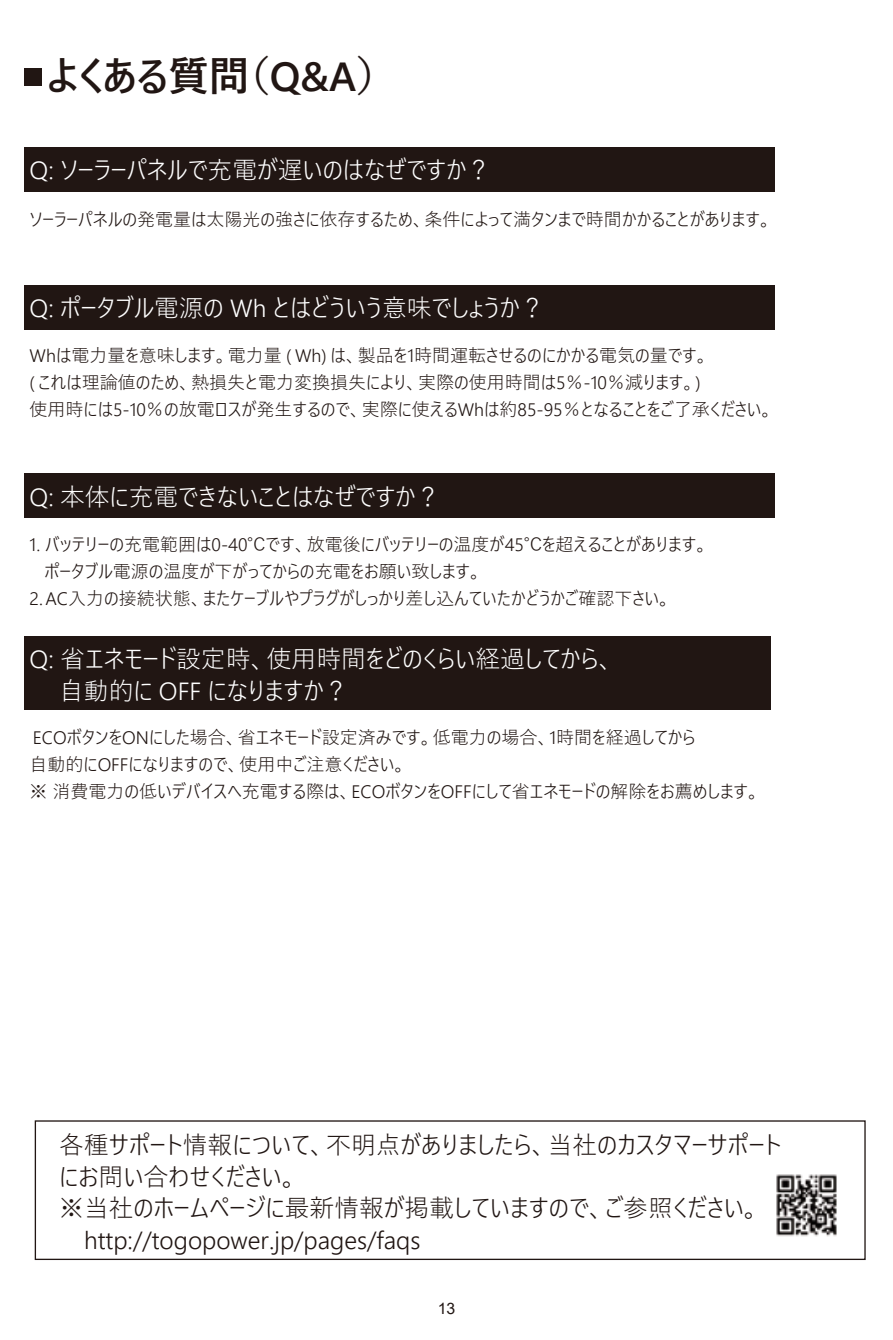
<style>
.page{position:relative;width:893px;height:1340px;background:#fff}
.page>*{position:absolute;margin:0;border:0;box-sizing:border-box;transform-origin:0 0}
.t1{font:600 40.5px "Yu Gothic UI";color:#211613}
.t2{font:300 24.75px/31.5px "Yu Gothic UI";color:#211613}
.t3{font:300 24.75px/31.5px "Yu Gothic UI";color:#fff}
.t4{font:300 18px/27.4px "Yu Gothic UI";color:#211613}
.t5{font:15.75px "Arial";color:#211613}
</style>
<div class="page">
<div style="left:24px;top:69px;width:17px;height:17px;background:#211613"></div>
<div style="left:24px;top:636px;width:747px;height:73px;background:#211613"></div>
<div style="left:24px;top:285px;width:751px;height:44px;background:#211613"></div>
<div style="left:24px;top:473px;width:751px;height:45px;background:#211613"></div>
<div style="left:24px;top:147px;width:751px;height:44px;background:#211613"></div>
<img style="left:776px;top:1174px;width:61px;height:63px">
<h1 class="t1" style="left:47px;top:53px;width:352px">よくある質問（Q&amp;A）</h1>
<h2 class="t3" style="left:30px;top:151px;width:463px">Q: ソーラーパネルで充電が遅いのはなぜですか？</h2>
<p class="t4" style="left:30px;top:204px;width:744px">ソーラーパネルの発電量は太陽光の強さに依存するため、条件によって満タンまで時間かかることがあります。</p>
<h2 class="t3" style="left:30px;top:289px;width:517px">Q: ポータブル電源の Wh とはどういう意味でしょうか？</h2>
<p class="t4" style="left:30px;top:340px;width:745px">Whは電力量を意味します。電力量 ( Wh) は、製品を1時間運転させるのにかかる電気の量です。<br>( これは理論値のため、熱損失と電力変換損失により、実際の使用時間は5％-10％減ります。)<br>使用時には5-10％の放電ロスが発生するので、実際に使えるWhは約85-95％となることをご了承ください。</p>
<h2 class="t3" style="left:30px;top:478px;width:412px">Q: 本体に充電できないことはなぜですか？</h2>
<p class="t4" style="left:30px;top:528px;width:680px">1. バッテリーの充電範囲は0-40℃です、放電後にバッテリーの温度が45℃を超えることがあります。</p>
<p class="t4" style="left:44px;top:555px;width:439px">ポータブル電源の温度が下がってからの充電をお願い致します。</p>
<p class="t4" style="left:30px;top:582px;width:643px">2.AC入力の接続状態、またケーブルやプラグがしっかり差し込んていたかどうかご確認下さい。</p>
<h2 class="t3" style="left:59px;top:640px;width:557px;text-indent:-30px">Q: 省エネモード設定時、使用時間をどのくらい経過してから、自動的に OFF になりますか？</h2>
<p class="t4" style="left:30px;top:721px;width:732px">ECOボタンをONにした場合、省エネモード設定済みです。低電力の場合、1時間を経過してから<br>自動的にOFFになりますので、使用中ご注意ください。<br>※ 消費電力の低いデバイスへ充電する際は、ECOボタンをOFFにして省エネモードの解除をお薦めします。</p>
<h2 class="t2" style="left:59px;top:1126px;width:724px">各種サポート情報について、不明点がありましたら、当社のカスタマーサポートにお問い合わせください。<br>※当社のホームページに最新情報が掲載していますので、ご参照ください。　http://togopower.jp/pages/faqs</h2>
<p class="t5" style="left:438px;top:1297px;width:19px">13</p>
</div>
